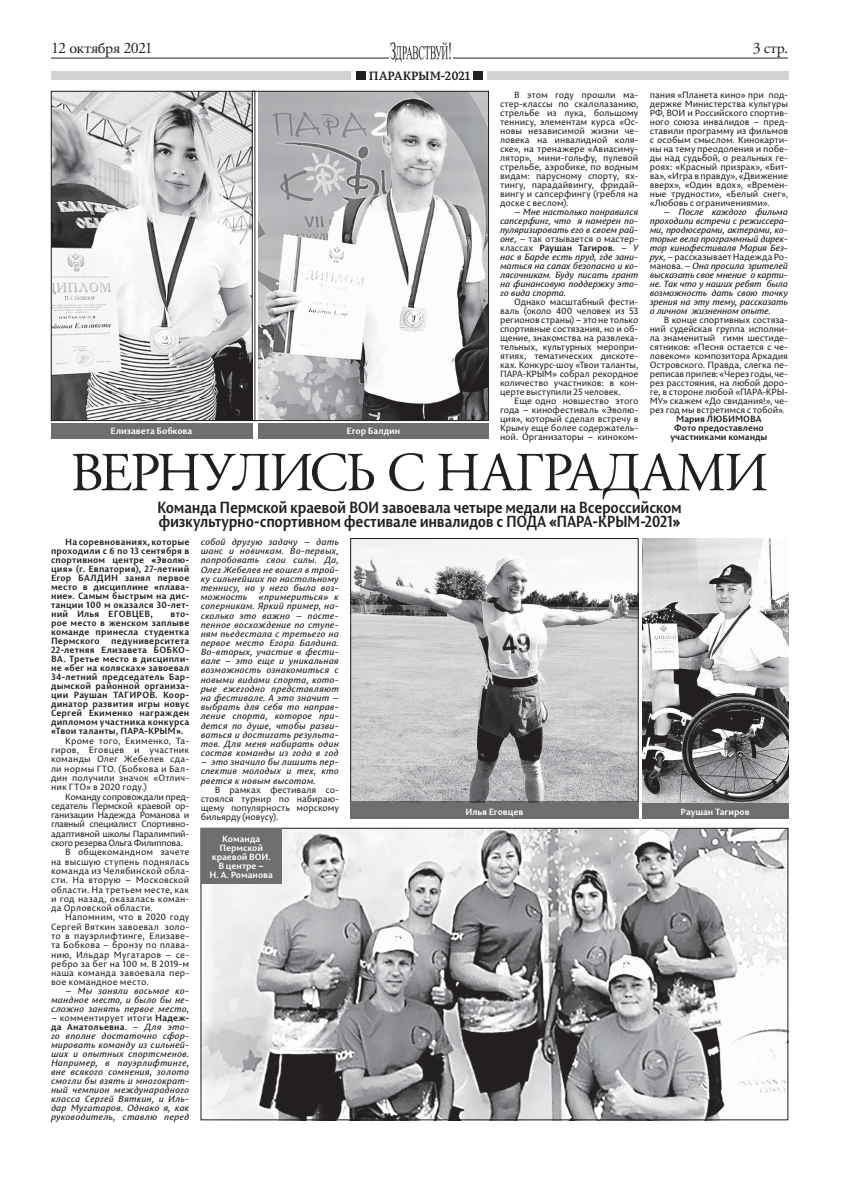
<style>
.page{position:relative;width:842px;height:1191px;background:#fff}
.page>*{position:absolute;margin:0;border:0;box-sizing:border-box;transform-origin:0 0}
.t1{font:55px "APC Garamond C";letter-spacing:-.035em;color:#231f20}
.t2{font:700 16px/14px "Permian Sans Typeface";letter-spacing:-.02em;color:#231f20;scale:.9 1}
.t3{font:16px "APC Garamond C";letter-spacing:-.035em;color:#231f20}
.t4{font:700 12px "Permian Slab Serif Typeface";letter-spacing:-.01em;color:#231f20}
.t5{font:9px/9px "Permian Sans Typeface";color:#231f20;text-align:justify}
.t6{font:italic 9px/9px "Permian Sans Typeface";letter-spacing:-.01em;color:#231f20;text-align:justify;scale:1.1 1}
.t7{font:700 9px/9px "Permian Sans Typeface";letter-spacing:.02em;color:#231f20;text-align:justify}
.t8{font:9px "Permian Sans Typeface";letter-spacing:-.035em;color:#231f20}
.t9{font:700 9px/9px "Permian Sans Typeface";letter-spacing:-.005em;color:#fff;text-align:center}
.t10{font:700 9px/9px "Permian Sans Typeface";letter-spacing:-.005em;color:#231f20;text-align:center}
.t11{font:9px "Permian Sans Typeface";letter-spacing:.02em;color:#231f20}
.s1{font-style:normal}
.s2{font-weight:700;font-style:normal}
</style>
<div class="page">
<hr style="left:51px;top:58px;width:737px;height:1px;background:#231f20">
<img style="left:389px;top:43px;width:64px;height:19px">
<div style="left:51px;top:71px;width:737px;height:9px;background:#d1d3d4"></div>
<div style="left:352px;top:68px;width:135px;height:15px;background:#fff"></div>
<div style="left:357px;top:71px;width:9px;height:9px;background:#231f20"></div>
<div style="left:473px;top:71px;width:9px;height:9px;background:#231f20"></div>
<img style="left:642px;top:538px;width:146px;height:264px">
<img style="left:352px;top:540px;width:284px;height:260px">
<div style="left:350px;top:538px;width:288px;height:264px;border:1px solid #231f20"></div>
<img style="left:53px;top:93px;width:199px;height:326px">
<div style="left:51px;top:91px;width:204px;height:330px;border:1px solid #231f20"></div>
<img style="left:258px;top:93px;width:229px;height:326px">
<div style="left:252px;top:91px;width:237px;height:330px;border:1px solid #231f20"></div>
<img style="left:203px;top:830px;width:583px;height:288px">
<div style="left:51px;top:423px;width:201px;height:15px;background:#6d6e70"></div>
<div style="left:258px;top:423px;width:231px;height:15px;background:#6d6e70"></div>
<div style="left:350px;top:803px;width:288px;height:16px;background:#6d6e70"></div>
<div style="left:642px;top:803px;width:146px;height:16px;background:#6d6e70"></div>
<div style="left:201px;top:828px;width:80px;height:56px;background:#6d6e70"></div>
<h2 class="t3" style="left:51px;top:41px;width:103px">12 октября 2021</h2>
<h2 class="t3" style="left:753px;top:41px;width:37px">3 стр.</h2>
<h3 class="t4" style="left:369px;top:71px;width:103px">ПАРАКРЫМ-2021</h3>
<p class="t9" style="left:111px;top:427px;width:83px">Елизавета Бобкова</p>
<p class="t9" style="left:347px;top:427px;width:55px">Егор Балдин</p>
<p class="t5" style="left:500px;top:91px;width:140px;text-indent:14px">В этом году прошли ма&shy;стер-классы по скалолазанию, стрельбе из лука, большому теннису, элементам курса «Ос&shy;новы независимой жизни че&shy;ловека на инвалидной коля&shy;ске», на тренажере «Авиасиму&shy;лятор», мини-гольфу, пулевой стрельбе, аэробике, по водным видам: парусному спорту, ях&shy;тингу, парадайвингу, фридай&shy;вингу и сапсерфингу (гребля на доске с веслом).</p>
<p class="t6" style="left:500px;top:208px;width:127px;text-indent:14px">– Мне настолько понравился сапсерфинг, что я намерен по&shy;пуляризировать его в своем рай&shy;оне, <span class="s1">– так отзывается о мастер&shy;классах</span> <span class="s2">Раушан Тагиров</span><span class="s1">. –</span> У нас в Барде есть пруд, где зани&shy;маться на сапах безопасно и ко&shy;лясочникам. Буду писать грант на финансовую поддержку это&shy;го вида спорта.</p>
<p class="t5" style="left:500px;top:298px;width:140px;text-indent:14px">Однако масштабный фести&shy;валь (около 400 человек из 53 регионов страны) – это не только спортивные состязания, но и об&shy;щение, знакомства на развлека&shy;тельных, культурных меропри&shy;ятиях, тематических дискоте&shy;ках. Конкурс-шоу «Твои таланты, ПАРА-КРЫМ» собрал рекордное количество участников: в кон&shy;церте выступили 25 человек.</p>
<p class="t5" style="left:500px;top:397px;width:140px;text-indent:14px">Еще одно новшество этого года – кинофестиваль «Эволю&shy;ция», который сделал встречу в Крыму еще более содержатель&shy;ной. Организаторы – киноком-</p>
<p class="t5" style="left:650px;top:91px;width:140px">пания «Планета кино» при под&shy;держке Министерства культуры РФ, ВОИ и Российского спортив&shy;ного союза инвалидов – пред&shy;ставили программу из фильмов с особым смыслом. Кинокарти&shy;ны на тему преодоления и побе&shy;ды над судьбой, о реальных ге&shy;роях: «Красный призрак», «Бит&shy;ва», «Игра в правду», «Движение вверх», «Один вдох», «Времен&shy;ные трудности», «Белый снег», «Любовь с ограничениями».</p>
<p class="t6" style="left:650px;top:208px;width:127px;text-indent:14px">– После каждого фильма проходили встречи с режиссера&shy;ми, продюсерами, актерами, ко&shy;торые вела программный дирек&shy;тор кинофестиваля Мария Без&shy;рук, <span class="s1">– рассказывает Надежда Ро&shy;манова. –</span> Она просила зрителей высказать свое мнение о карти&shy;не. Так что у наших ребят была возможность дать свою точку зрения на эту тему, рассказать о личном жизненном опыте.</p>
<p class="t5" style="left:650px;top:316px;width:140px;text-indent:14px">В конце спортивных состяза&shy;ний судейская группа исполни&shy;ла знаменитый гимн шестиде&shy;сятников: «Песня остается с че&shy;ловеком» композитора Аркадия Островского. Правда, слегка пе&shy;реписав припев: «Через годы, че&shy;рез расстояния, на любой доро&shy;ге, в стороне любой «ПАРА-КРЫ-МУ» скажем «До свидания!», че&shy;рез год мы встретимся с тобой».</p>
<p class="t10" style="left:670px;top:415px;width:99px">Мария ЛЮБИМОВА<br>Фото предоставлено участниками команды</p>
<h1 class="t1" style="left:71px;top:451px;width:699px">ВЕРНУЛИСЬ С НАГРАДАМИ</h1>
<h2 class="t2" style="left:157px;top:502px;width:585px">Команда Пермской краевой ВОИ завоевала четыре медали на Всероссийском физкультурно-спортивном фестивале инвалидов с ПОДА «ПАРА-КРЫМ-2021»</h2>
<p class="t7" style="left:51px;top:538px;width:140px;text-indent:14px">На соревнованиях, которые проходили с 6 по 13 сентября в спортивном центре «Эволю&shy;ция» (г. Евпатория), 27-летний Егор БАЛДИН занял первое место в дисциплине «плава&shy;ние». Самым быстрым на дис&shy;танции 100 м оказался 30-лет&shy;ний Илья ЕГОВЦЕВ,</p>
<p class="t6" style="left:201px;top:538px;width:127px">собой другую задачу – дать шанс и новичкам. Во-первых, попробовать свои силы. Да, Олег Жебелев не вошел в трой&shy;ку сильнейших по настольному теннису, но у него была воз&shy;можность «примериться» к соперникам. Яркий пример, на&shy;сколько это важно – посте&shy;пенное восхождение по ступе&shy;ням пьедестала с третьего на первое место Егора Балдина.<br>Во-вторых, участие в фести&shy;вале – это еще и уникальная возможность ознакомиться с новыми видами спорта, кото&shy;рые ежегодно представляют на фестивале. А это значит – выбрать для себя то направ&shy;ление спорта, которое при&shy;дется по душе, чтобы разви&shy;ваться и достигать результа&shy;тов. Для меня набирать один состав команды из года в год</p>
<p class="t6" style="left:201px;top:759px;width:127px">– это значило бы лишить пер&shy;спектив молодых и тех, кто рвется к новым высотам.</p>
<p class="t5" style="left:201px;top:786px;width:140px;text-indent:14px">В рамках фестиваля со&shy;стоялся турнир по набираю&shy;щему популярность морскому бильярду (новусу).</p>
<p class="t7" style="left:51px;top:610px;width:140px;text-indent:119px">вто&shy;рое место в женском заплыве команде принесла студентка Пермского</p>
<p class="t7" style="left:51px;top:637px;width:140px;text-indent:60px">педуниверситета 22-летняя Елизавета БОБКО-ВА. Третье место в дисципли&shy;не «бег на колясках» завоевал 34-летний председатель Бар&shy;дымской районной организа&shy;ции Раушан ТАГИРОВ. Коор&shy;динатор развития игры новус Сергей Екименко награжден дипломом участника конкурса «Твои таланты, ПАРА-КРЫМ».</p>
<p class="t5" style="left:51px;top:737px;width:140px;line-height:9.3px;text-indent:14px">Кроме того, Екименко, Та&shy;гиров, Еговцев и участник команды Олег Жебелев сда&shy;ли нормы ГТО. (Бобкова и Бал&shy;дин получили значок «Отлич&shy;ник ГТО» в 2020 году.)</p>
<p class="t8" style="left:65px;top:793px;width:126px">Команду сопровождали пред-</p>
<p class="t8" style="left:51px;top:802px;width:140px">седатель Пермской краевой ор-</p>
<p class="t8" style="left:51px;top:811px;width:140px">ганизации Надежда Романова и</p>
<p class="t8" style="left:51px;top:821px;width:140px">главный специалист Спортивно-</p>
<p class="t8" style="left:51px;top:830px;width:140px">адаптивной школы Паралимпий-</p>
<p class="t8" style="left:51px;top:839px;width:133px">ского резерва Ольга Филиппова.</p>
<p class="t5" style="left:65px;top:848px;width:126px">В общекомандном зачете</p>
<p class="t5" style="left:51px;top:858px;width:140px">на высшую ступень поднялась</p>
<p class="t5" style="left:51px;top:867px;width:140px">команда из Челябинской обла-</p>
<p class="t5" style="left:51px;top:876px;width:140px">сти. На вторую – Московской</p>
<p class="t11" style="left:51px;top:886px;width:140px">области. На третьем месте, как</p>
<p class="t5" style="left:51px;top:895px;width:140px">и год назад, оказалась коман-</p>
<p class="t5" style="left:51px;top:904px;width:103px">да Орловской области.</p>
<p class="t5" style="left:65px;top:913px;width:126px">Напомним, что в 2020 году</p>
<p class="t5" style="left:51px;top:923px;width:140px">Сергей Вяткин завоевал золо-</p>
<p class="t5" style="left:51px;top:932px;width:140px">то в пауэрлифтинге, Елизаве-</p>
<p class="t5" style="left:51px;top:941px;width:140px">та Бобкова – бронзу по плава-</p>
<p class="t5" style="left:51px;top:951px;width:140px">нию, Ильдар Мугатаров – се-</p>
<p class="t5" style="left:51px;top:960px;width:140px">ребро за бег на 100 м. В 2019-м</p>
<p class="t5" style="left:51px;top:969px;width:140px">наша команда завоевала пер-</p>
<p class="t5" style="left:51px;top:978px;width:99px">вое командное место.</p>
<p class="t6" style="left:51px;top:987px;width:127px;text-indent:14px">– Мы заняли восьмое ко&shy;мандное место, и было бы не&shy;сложно занять первое место,</p>
<p class="t6" style="left:51px;top:1014px;width:127px"><span class="s1">– комментирует итоги</span> <span class="s2">Надеж&shy;да Анатольевна</span><span class="s1">. –</span> Для это&shy;го вполне достаточно сфор&shy;мировать команду из сильней&shy;ших и опытных спортсменов.<br>Например, в пауэрлифтинге, вне всякого сомнения, золото смогли бы взять и многократ&shy;ный чемпион международного класса Сергей Вяткин, и Иль&shy;дар Мугатаров. Однако я, как руководитель, ставлю перед</p>
<p class="t9" style="left:465px;top:808px;width:59px">Илья Еговцев</p>
<p class="t9" style="left:681px;top:808px;width:70px">Раушан Тагиров</p>
<p class="t9" style="left:210px;top:835px;width:65px">Команда<br>Пермской краевой ВОИ.<br>В центре –<br>Н. А. Романова</p>
</div>
